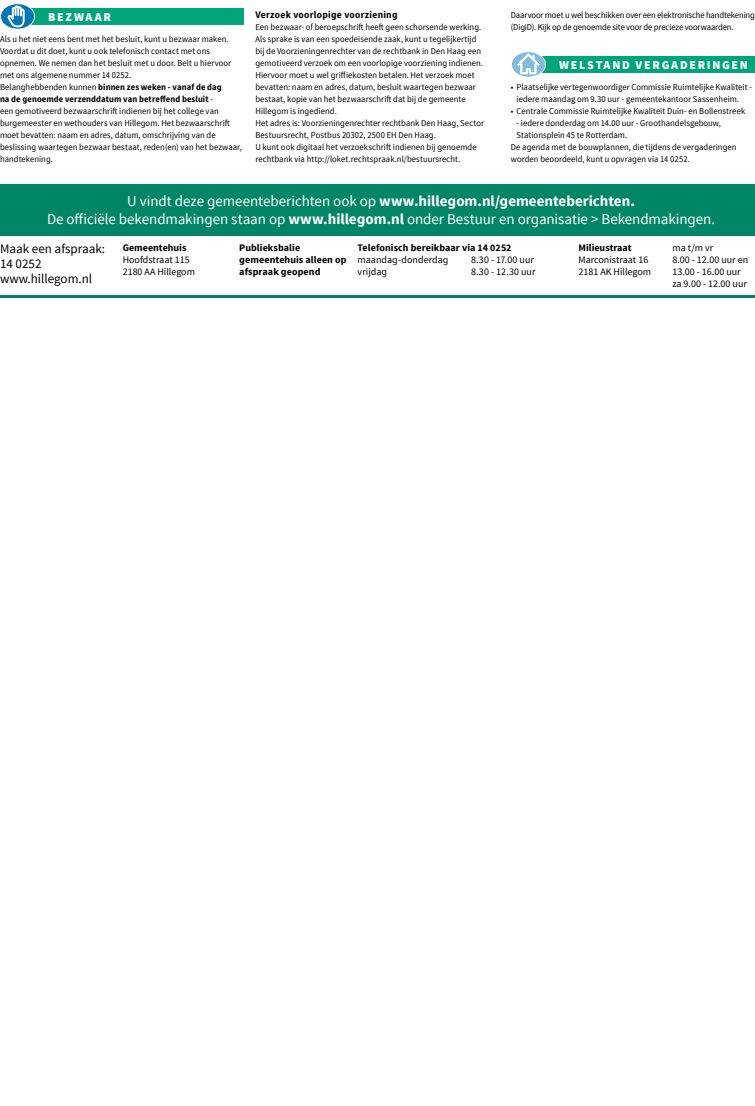
<style>
.page{position:relative;width:755px;height:1106px;background:#fff}
.page>*{position:absolute;margin:0;border:0;box-sizing:border-box;transform-origin:0 0}
.Redactie_-_Body{font:15px "Source Sans Pro";letter-spacing:-.005em;color:#fff}
.Redactie_-_Body-2{font:700 15px "Source Sans Pro";color:#fff}
.t1{font:13px/14.7px "Source Sans Pro";color:#000}
.BekendM_-_Rubriek{font:12px "Source Sans Pro Black 2";letter-spacing:.135em;color:#fff}
.t2{font:10px "Source Sans Pro";color:#000}
.Redactie_-_Body-3{font:700 10px/12px "Source Sans Pro";letter-spacing:.005em;color:#000}
.BekendM_-_Tussenkop_zwart{font:700 10px "Source Sans Pro";letter-spacing:.03em;color:#000;scale:.95 1}
.BekendM_-_Body{font:9px/12px "Source Sans Pro";letter-spacing:.005em;color:#000;scale:.95 1}
.s1{font-weight:700}
.s2{font-family:"Source Sans Pro Regular 2"}
.s3{font-weight:400}
</style>
<div class="page">
<div style="left:18px;top:8px;width:226px;height:17px;background:#00a47a"></div>
<svg style="left:0;top:4px;width:35px;height:25px"></svg>
<svg style="left:7px;top:6px;width:17px;height:21px"></svg>
<div style="left:0;top:3px;width:35px;height:27px;border:1px solid #fff;border-radius:50%"></div>
<div style="left:528px;top:56px;width:226px;height:17px;background:#00a47a"></div>
<svg style="left:511px;top:52px;width:34px;height:25px"></svg>
<svg style="left:517px;top:54px;width:22px;height:20px"></svg>
<div style="left:510px;top:51px;width:35px;height:27px;border:1px solid #fff;border-radius:50%"></div>
<div style="left:0;top:184px;width:754px;height:51px;background:#008566"></div>
<hr style="left:0;top:295px;width:754px;height:3px;background:#008566">
<p class="BekendM_-_Rubriek" style="left:48px;top:9px;width:64px">BEZWAAR</p>
<p class="BekendM_-_Body" style="left:0;top:33px;width:245px">Als u het niet eens bent met het besluit, kunt u bezwaar maken.<br>Voordat u dit doet, kunt u ook telefonisch contact met ons opnemen. We nemen dan het besluit met u door. Belt u hiervoor met ons algemene nummer 14 0252.</p>
<p class="BekendM_-_Body" style="left:0;top:81px;width:256px">Belanghebbenden kunnen <span class="s1">binnen zes weken - vanaf de dag<br>na de genoemde verzenddatum van betreffend besluit</span> -<br>een gemotiveerd bezwaarschrift indienen bij het college van burgemeester en wethouders van Hillegom. Het bezwaarschrift moet bevatten: naam en adres, datum, omschrijving van de beslissing waartegen bezwaar bestaat, reden(en) van het bezwaar, handtekening.</p>
<p class="BekendM_-_Tussenkop_zwart" style="left:255px;top:8px;width:151px">Verzoek voorlopige voorziening</p>
<p class="BekendM_-_Body" style="left:255px;top:21px;width:241px">Een bezwaar- of beroepschrift heeft geen schorsende werking.<br>Als sprake is van een spoedeisende zaak, kunt u tegelijkertijd bij de Voorzieningenrechter van de rechtbank in Den Haag een gemotiveerd verzoek om een voorlopige voorziening indienen.<br>Hiervoor moet u wel griffiekosten betalen. Het verzoek moet bevatten: naam en adres, datum, besluit waartegen bezwaar bestaat, kopie van het bezwaarschrift dat bij de gemeente Hillegom is ingediend.</p>
<p class="BekendM_-_Body" style="left:255px;top:117px;width:242px">Het adres is: Voorzieningenrechter rechtbank Den Haag, Sector<br>Bestuursrecht, Postbus 20302, 2500 EH Den Haag.</p>
<p class="BekendM_-_Body" style="left:255px;top:141px;width:234px">U kunt ook digitaal het verzoekschrift indienen bij genoemde rechtbank via http://loket.rechtspraak.nl/bestuursrecht.</p>
<p class="BekendM_-_Body" style="left:510px;top:9px;width:258px">Daarvoor moet u wel beschikken over een elektronische handtekening (DigiD). Kijk op de genoemde site voor de precieze voorwaarden.</p>
<p class="BekendM_-_Rubriek" style="left:558px;top:57px;width:190px">WELSTAND VERGADERINGEN</p>
<p class="BekendM_-_Body" style="left:516px;top:81px;width:249px;text-indent:-6px"><span class="s2">•</span> Plaatselijke vertegenwoordiger Commissie Ruimtelijke Kwaliteit - iedere maandag om 9.30 uur - gemeentekantoor Sassenheim.</p>
<p class="BekendM_-_Body" style="left:510px;top:105px;width:248px"><span class="s2">•</span> Centrale Commissie Ruimtelijke Kwaliteit Duin- en Bollenstreek</p>
<p class="BekendM_-_Body" style="left:516px;top:117px;width:216px">- iedere donderdag om 14.00 uur - Groothandelsgebouw,<br>Stationsplein 45 te Rotterdam.</p>
<p class="BekendM_-_Body" style="left:510px;top:141px;width:239px">De agenda met de bouwplannen, die tijdens de vergaderingen worden beoordeeld, kunt u opvragen via 14 0252.</p>
<p class="Redactie_-_Body-2" style="left:127px;top:191px;width:509px"><span class="s3">U vindt deze gemeenteberichten ook op</span> www.hillegom.nl/gemeenteberichten.</p>
<p class="Redactie_-_Body" style="left:47px;top:209px;width:669px">De officiële bekendmakingen staan op <span class="s1">www.hillegom.nl</span> onder Bestuur en organisatie &gt; Bekendmakingen.</p>
<p class="Redactie_-_Body-3" style="left:123px;top:242px;width:65px">Gemeentehuis</p>
<p class="t2" style="left:123px;top:253px;width:69px">Hoofdstraat 115</p>
<p class="t2" style="left:123px;top:265px;width:74px">2180 AA Hillegom</p>
<p class="Redactie_-_Body-3" style="left:239px;top:242px;width:62px">Publieksbalie</p>
<p class="Redactie_-_Body-3" style="left:239px;top:254px;width:108px">gemeentehuis alleen op afspraak geopend</p>
<p class="Redactie_-_Body-3" style="left:357px;top:242px;width:155px">Telefonisch bereikbaar via 14 0252</p>
<p class="t2" style="left:357px;top:253px;width:92px">maandag-donderdag</p>
<p class="t2" style="left:471px;top:253px;width:64px">8.30 - 17.00 uur</p>
<p class="t2" style="left:357px;top:265px;width:31px">vrijdag</p>
<p class="t2" style="left:471px;top:265px;width:66px">8.30 - 12.30 uur</p>
<p class="Redactie_-_Body-3" style="left:578px;top:242px;width:55px">Milieustraat</p>
<p class="t2" style="left:578px;top:253px;width:71px">Marconistraat 16</p>
<p class="t2" style="left:578px;top:265px;width:74px">2181 AK Hillegom</p>
<p class="t1" style="left:0;top:242px;width:106px">Maak een afspraak:<br>14 0252</p>
<p class="t1" style="left:0;top:271px;width:94px">www.hillegom.nl</p>
<p class="t2" style="left:672px;top:241px;width:42px">ma t/m vr</p>
<p class="t2" style="left:672px;top:253px;width:77px">8.00 - 12.00 uur en</p>
<p class="t2" style="left:672px;top:265px;width:70px">13.00 - 16.00 uur</p>
<p class="t2" style="left:672px;top:277px;width:76px">za 9.00 - 12.00 uur</p>
</div>
